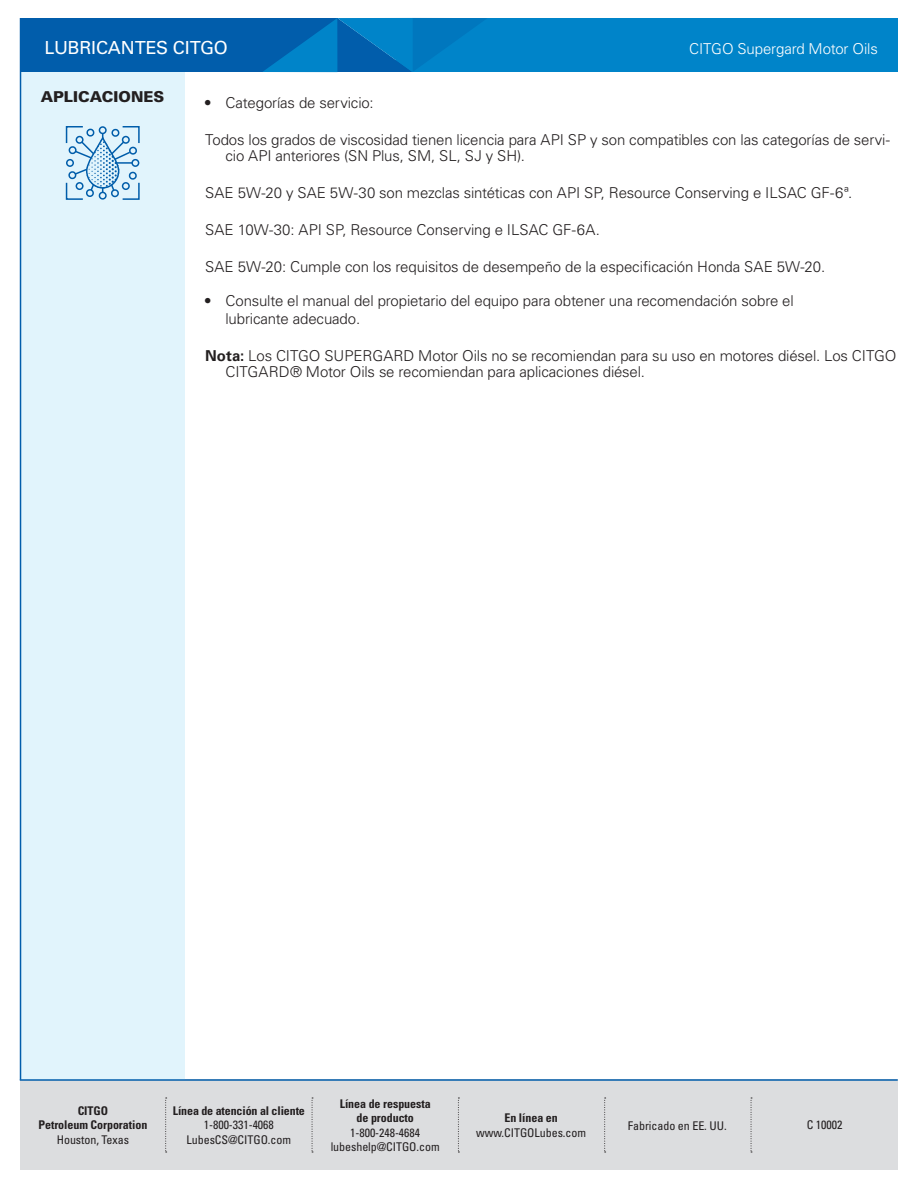
<style>
.page{position:relative;width:918px;height:1188px;background:#fff}
.page>*{position:absolute;margin:0;border:0;box-sizing:border-box;transform-origin:0 0}
.Headers{font:18px "Univers LT Std";letter-spacing:-.01em;color:#fff}
.t1{font:300 15px/16.5px "Univers LT Std";letter-spacing:-.01em;color:#231f20}
.Headers-2{font:300 15px "Univers LT Std";letter-spacing:-.01em;color:#fff}
.Headers-3{font:900 15px "Univers LT Std";color:#231f20}
.t2{font:condensed 12px/14.4px "Univers LT Std";letter-spacing:-.005em;color:#231f20;text-align:center}
.t3{font:700 condensed 12px/14.4px "Univers LT Std";letter-spacing:-.005em;color:#231f20;text-align:center}
.s1{font-weight:400}
.s2{font-weight:700}
</style>
<div class="page">
<div style="left:20px;top:1080px;width:878px;height:90px;background:#dcdddf"></div>
<svg style="left:751px;top:1098px;width:1px;height:55px"></svg>
<svg style="left:604px;top:1098px;width:2px;height:55px"></svg>
<svg style="left:458px;top:1098px;width:1px;height:55px"></svg>
<svg style="left:312px;top:1098px;width:1px;height:55px"></svg>
<svg style="left:165px;top:1098px;width:2px;height:55px"></svg>
<div style="left:21px;top:65px;width:164px;height:1015px;background:#e1f4fc"></div>
<hr style="left:20px;top:18px;width:1px;height:1062px;background:#015dab">
<hr style="left:20px;top:1079px;width:878px;height:2px;background:#015dab">
<div style="left:21px;top:18px;width:316px;height:54px;background:#015dab"></div>
<div style="left:396px;top:18px;width:502px;height:54px;background:#0084c9"></div>
<svg style="left:263px;top:18px;width:223px;height:54px"></svg>
<svg style="left:66px;top:126px;width:74px;height:74px"></svg>
<p class="Headers" style="left:45px;top:37px;width:185px">LUBRICANTES CITGO</p>
<p class="Headers-2" style="left:689px;top:40px;width:190px">CITGO Supergard Motor Oils</p>
<p class="Headers-3" style="left:41px;top:87px;width:125px">APLICACIONES</p>
<p class="t1" style="left:205px;top:94px;width:170px"><span class="s1">•</span> Categorías de servicio:</p>
<p class="t1" style="left:225px;top:131px;width:666px;text-indent:-20px">Todos los grados de viscosidad tienen licencia para API SP y son compatibles con las categorías de servi&shy;cio API anteriores (SN Plus, SM, SL, SJ y SH).</p>
<p class="t1" style="left:205px;top:184px;width:649px">SAE 5W-20 y SAE 5W-30 son mezclas sintéticas con API SP, Resource Conserving e ILSAC GF-6ª.</p>
<p class="t1" style="left:205px;top:221px;width:396px">SAE 10W-30: API SP, Resource Conserving e ILSAC GF-6A.</p>
<p class="t1" style="left:205px;top:258px;width:622px">SAE 5W-20: Cumple con los requisitos de desempeño de la especificación Honda SAE 5W-20.</p>
<p class="t1" style="left:225px;top:292px;width:570px;line-height:18px;text-indent:-20px"><span class="s1">•</span> Consulte el manual del propietario del equipo para obtener una recomendación sobre el lubricante adecuado.</p>
<p class="t1" style="left:225px;top:347px;width:673px;text-indent:-20px"><span class="s2">Nota:</span> Los CITGO SUPERGARD Motor Oils no se recomiendan para su uso en motores diésel. Los CITGO<br>CITGARD® Motor Oils se recomiendan para aplicaciones diésel.</p>
<p class="t3" style="left:39px;top:1103px;width:110px">CITGO<br>Petroleum Corporation<br><span class="s1">Houston, Texas</span></p>
<p class="t3" style="left:173px;top:1103px;width:134px">Línea de atención al cliente</p>
<p class="t2" style="left:204px;top:1118px;width:71px">1-800-331-4068</p>
<p class="t2" style="left:187px;top:1132px;width:106px">LubesCS@CITGO.com</p>
<p class="t2" style="left:331px;top:1096px;width:111px"><span class="s2">Línea de respuesta<br>de producto<br></span>1-800-248-4684 lubeshelp@CITGO.com</p>
<p class="t3" style="left:504px;top:1111px;width:55px">En línea en</p>
<p class="t2" style="left:476px;top:1125px;width:111px">www.CITGOLubes.com</p>
<p class="t2" style="left:628px;top:1118px;width:100px">Fabricado en EE. UU.</p>
<p class="t2" style="left:807px;top:1118px;width:37px">C 10002</p>
</div>
